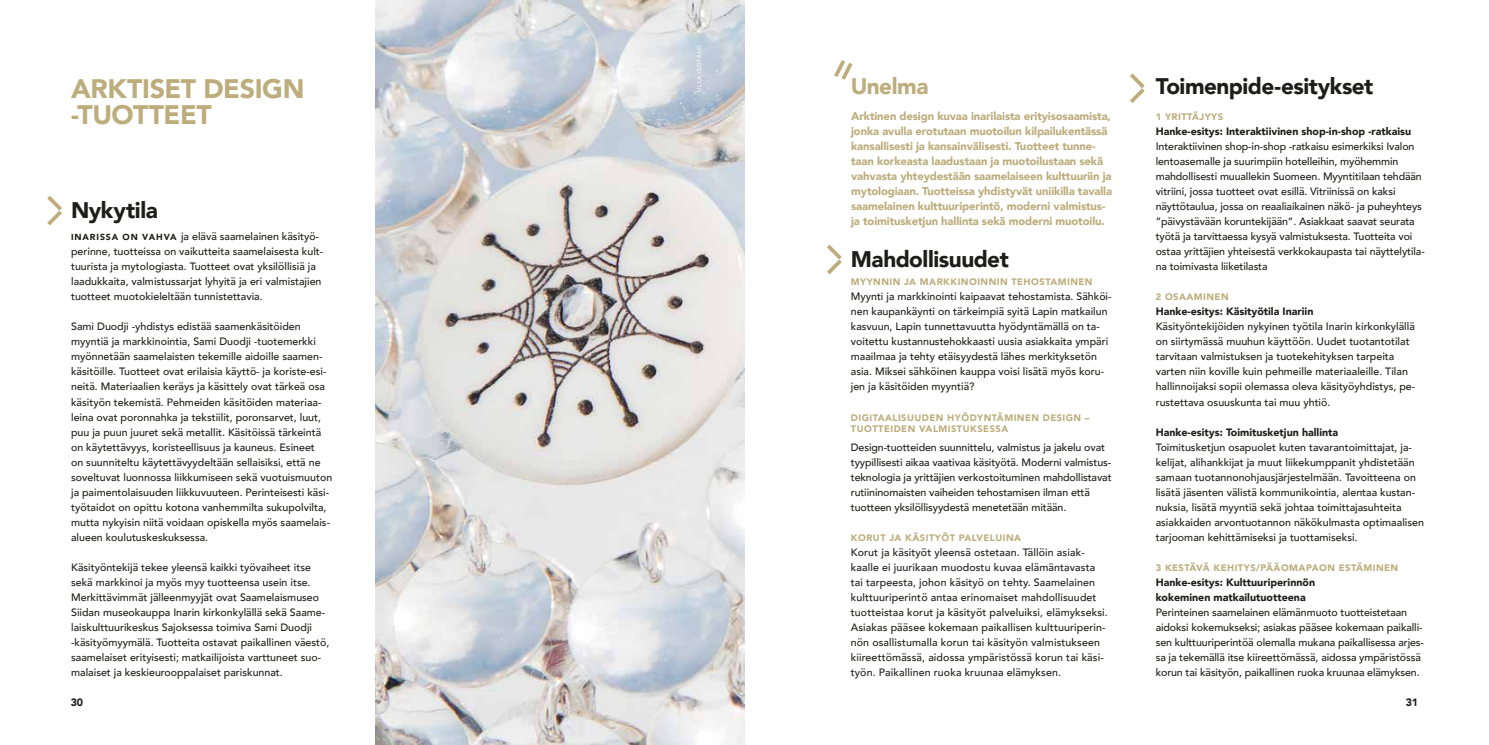
<style>
.page{position:relative;width:1489px;height:745px;background:#fff}
.page>*{position:absolute;margin:0;border:0;box-sizing:border-box;transform-origin:0 0}
.t1{font:900 26.75px/26.8px "Avenir";letter-spacing:-.015em;color:#bdad7c}
.t2{font:900 22.5px "Avenir";letter-spacing:-.02em;color:#1d1d1b}
.t3{font:900 22.5px "Avenir";letter-spacing:-.02em;color:#bdad7c}
.t4{font:900 11.25px/15px "Avenir";letter-spacing:-.01em;color:#bdad7c}
.t5{font:500 10.62px/15px "Avenir";color:#1d1d1b}
.t6{font:900 10.62px/15px "Avenir";color:#1d1d1b}
.t7{font:900 9.38px/11.2px "Avenir";letter-spacing:.05em;color:#bdad7c}
.t8{font:500 5.62px "Avenir";letter-spacing:.125em;color:#fff}
.s1{font-weight:900;font-size:8.75px}
</style>
<div class="page">
<img style="left:376px;top:0;width:368px;height:744px">
<svg style="left:47px;top:196px;width:15px;height:30px"></svg>
<svg style="left:827px;top:244px;width:15px;height:31px"></svg>
<svg style="left:1130px;top:73px;width:15px;height:30px"></svg>
<svg style="left:834px;top:60px;width:19px;height:20px"></svg>
<h1 class="t1" style="left:71px;top:74px;width:235px">ARKTISET DESIGN -TUOTTEET</h1>
<h2 class="t2" style="left:71px;top:190px;width:88px">Nykytila</h2>
<p class="t5" style="left:71px;top:228px;width:253px"><span class="s1">INARISSA ON VAHVA</span> ja elävä saamelainen käsityö&shy;perinne, tuotteissa on vaikutteita saamelaisesta kult&shy;tuurista ja mytologiasta. Tuotteet ovat yksilöllisiä ja laadukkaita, valmistussarjat lyhyitä ja eri valmistajien tuotteet muotokieleltään tunnistettavia.</p>
<p class="t5" style="left:71px;top:318px;width:262px">Sami Duodji -yhdistys edistää saamenkäsitöiden myyntiä ja markkinointia, Sami Duodji -tuotemerkki myönnetään saamelaisten tekemille aidoille saamen&shy;käsitöille. Tuotteet ovat erilaisia käyttö- ja koriste-esi&shy;neitä. Materiaalien keräys ja käsittely ovat tärkeä osa käsityön tekemistä. Pehmeiden käsitöiden materiaa&shy;leina ovat poronnahka ja tekstiilit, poronsarvet, luut, puu ja puun juuret sekä metallit. Käsitöissä tärkeintä on käytettävyys, koristeellisuus ja kauneus. Esineet<br>on suunniteltu käytettävyydeltään sellaisiksi, että ne soveltuvat luonnossa liikkumiseen sekä vuotuismuuton ja paimentolaisuuden liikkuvuuteen. Perinteisesti käsi&shy;työtaidot on opittu kotona vanhemmilta sukupolvilta, mutta nykyisin niitä voidaan opiskella myös saamelais&shy;alueen koulutuskeskuksessa.</p>
<p class="t5" style="left:71px;top:558px;width:260px">Käsityöntekijä tekee yleensä kaikki työvaiheet itse sekä markkinoi ja myös myy tuotteensa usein itse.<br>Merkittävimmät jälleenmyyjät ovat Saamelaismuseo Siidan museokauppa Inarin kirkonkylällä sekä Saame&shy;laiskulttuurikeskus Sajoksessa toimiva Sami Duodji -käsityömyymälä. Tuotteita ostavat paikallinen väestö, saamelaiset erityisesti; matkailijoista varttuneet suo&shy;malaiset ja keskieurooppalaiset pariskunnat.</p>
<p class="t8" style="left:694px;top:92px;width:48px;rotate:-90deg">ULLA ISOTALO</p>
<h2 class="t3" style="left:850px;top:67px;width:79px">Unelma</h2>
<p class="t4" style="left:851px;top:108px;width:262px">Arktinen design kuvaa inarilaista erityisosaamista, jonka avulla erotutaan muotoilun kilpailukentässä kansallisesti ja kansainvälisesti. Tuotteet tunne&shy;taan korkeasta laadustaan ja muotoilustaan sekä vahvasta yhteydestään saamelaiseen kulttuuriin ja mytologiaan. Tuotteissa yhdistyvät uniikilla tavalla saamelainen kulttuuriperintö, moderni valmistus&shy;ja toimitusketjun hallinta sekä moderni muotoilu.</p>
<h2 class="t2" style="left:850px;top:239px;width:159px">Mahdollisuudet</h2>
<p class="t7" style="left:850px;top:276px;width:243px">MYYNNIN JA MARKKINOINNIN TEHOSTAMINEN</p>
<p class="t5" style="left:850px;top:288px;width:262px">Myynti ja markkinointi kaipaavat tehostamista. Sähköi&shy;nen kaupankäynti on tärkeimpiä syitä Lapin matkailun kasvuun, Lapin tunnettavuutta hyödyntämällä on ta&shy;voitettu kustannustehokkaasti uusia asiakkaita ympäri maailmaa ja tehty etäisyydestä lähes merkityksetön asia. Miksei sähköinen kauppa voisi lisätä myös koru&shy;jen ja käsitöiden myyntiä?</p>
<p class="t7" style="left:850px;top:411px;width:240px">DIGITAALISUUDEN HYÖDYNTÄMINEN DESIGN –<br>TUOTTEIDEN VALMISTUKSESSA</p>
<p class="t5" style="left:850px;top:438px;width:262px">Design-tuotteiden suunnittelu, valmistus ja jakelu ovat tyypillisesti aikaa vaativaa käsityötä. Moderni valmistus&shy;teknologia ja yrittäjien verkostoituminen mahdollistavat rutiininomaisten vaiheiden tehostamisen ilman että tuotteen yksilöllisyydestä menetetään mitään.</p>
<p class="t7" style="left:850px;top:531px;width:172px">KORUT JA KÄSITYÖT PALVELUINA</p>
<p class="t5" style="left:850px;top:543px;width:258px">Korut ja käsityöt yleensä ostetaan. Tällöin asiak&shy;kaalle ei juurikaan muodostu kuvaa elämäntavasta tai tarpeesta, johon käsityö on tehty. Saamelainen kulttuuriperintö antaa erinomaiset mahdollisuudet tuotteistaa korut ja käsityöt palveluiksi, elämykseksi.<br>Asiakas pääsee kokemaan paikallisen kulttuuriperin&shy;nön osallistumalla korun tai käsityön valmistukseen kiireettömässä, aidossa ympäristössä korun tai käsi&shy;työn. Paikallinen ruoka kruunaa elämyksen.</p>
<h2 class="t2" style="left:1155px;top:67px;width:219px">Toimenpide-esitykset</h2>
<p class="t7" style="left:1155px;top:111px;width:69px">1 YRITTÄJYYS</p>
<p class="t6" style="left:1155px;top:124px;width:257px">Hanke-esitys: Interaktiivinen shop-in-shop -ratkaisu</p>
<p class="t5" style="left:1155px;top:138px;width:270px">Interaktiivinen shop-in-shop -ratkaisu esimerkiksi Ivalon lentoasemalle ja suurimpiin hotelleihin, myöhemmin mahdollisesti muuallekin Suomeen. Myyntitilaan tehdään vitriini, jossa tuotteet ovat esillä. Vitriinissä on kaksi näyttötaulua, jossa on reaaliaikainen näkö- ja puheyhteys ”päivystävään koruntekijään”. Asiakkaat saavat seurata työtä ja tarvittaessa kysyä valmistuksesta. Tuotteita voi ostaa yrittäjien yhteisestä verkkokaupasta tai näyttelytila&shy;na toimivasta liiketilasta</p>
<p class="t7" style="left:1155px;top:291px;width:74px">2 OSAAMINEN</p>
<p class="t6" style="left:1155px;top:304px;width:159px">Hanke-esitys: Käsityötila Inariin</p>
<p class="t5" style="left:1155px;top:318px;width:261px">Käsityöntekijöiden nykyinen työtila Inarin kirkonkylällä on siirtymässä muuhun käyttöön. Uudet tuotantotilat tarvitaan valmistuksen ja tuotekehityksen tarpeita varten niin koville kuin pehmeille materiaaleille. Tilan hallinnoijaksi sopii olemassa oleva käsityöyhdistys, pe&shy;rustettava osuuskunta tai muu yhtiö.</p>
<p class="t6" style="left:1155px;top:424px;width:184px">Hanke-esitys: Toimitusketjun hallinta</p>
<p class="t5" style="left:1155px;top:438px;width:270px">Toimitusketjun osapuolet kuten tavarantoimittajat, ja&shy;kelijat, alihankkijat ja muut liikekumppanit yhdistetään samaan tuotannonohjausjärjestelmään. Tavoitteena on lisätä jäsenten välistä kommunikointia, alentaa kustan&shy;nuksia, lisätä myyntiä sekä johtaa toimittajasuhteita asiakkaiden arvontuotannon näkökulmasta optimaalisen tarjooman kehittämiseksi ja tuottamiseksi.</p>
<p class="t7" style="left:1155px;top:561px;width:244px">3 KESTÄVÄ KEHITYS/PÄÄOMAPAON ESTÄMINEN</p>
<p class="t6" style="left:1155px;top:574px;width:161px">Hanke-esitys: Kulttuuriperinnön kokeminen matkailutuotteena</p>
<p class="t5" style="left:1155px;top:603px;width:270px">Perinteinen saamelainen elämänmuoto tuotteistetaan aidoksi kokemukseksi; asiakas pääsee kokemaan paikalli&shy;sen kulttuuriperintöä olemalla mukana paikallisessa arjes&shy;sa ja tekemällä itse kiireettömässä, aidossa ympäristössä korun tai käsityön, paikallinen ruoka kruunaa elämyksen.</p>
<p class="t6" style="left:71px;top:694px;width:14px">30</p>
<p class="t6" style="left:1405px;top:694px;width:14px">31</p>
</div>
